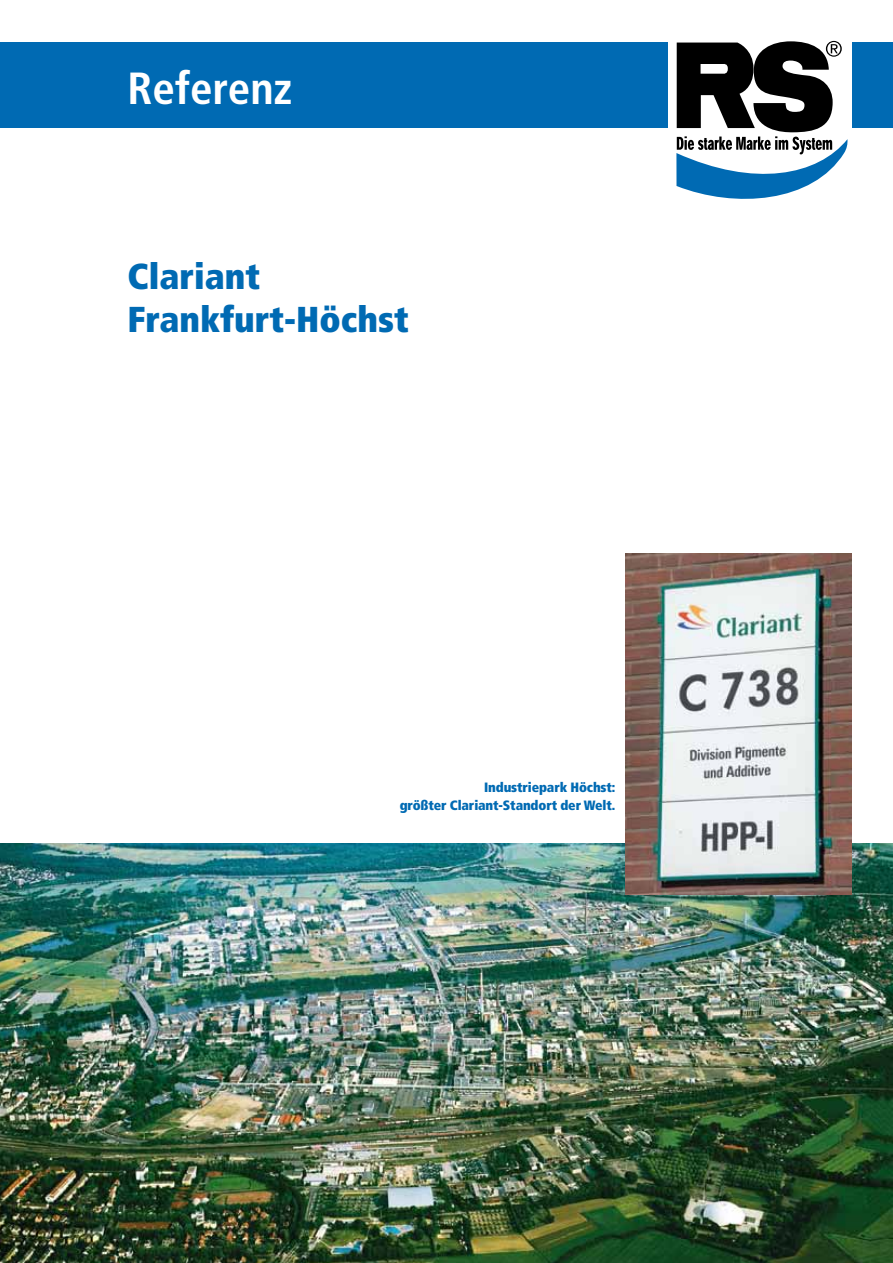
<style>
.page{position:relative;width:893px;height:1263px;background:#fff}
.page>*{position:absolute;margin:0;border:0;box-sizing:border-box;transform-origin:0 0}
.t1{font:700 condensed 45px "Frutiger LT Com";color:#fff}
.t2{font:900 condensed 36px/43.2px "Frutiger LT Com";color:#006ab3}
.t3{font:900 condensed 13.5px/18px "Frutiger LT Com";letter-spacing:-.01em;color:#006ab3;text-align:right}
</style>
<div class="page">
<div style="left:0;top:43px;width:893px;height:85px;background:#006ab3"></div>
<div style="left:668px;top:28px;width:183px;height:176px;background:#fff"></div>
<svg style="left:676px;top:41px;width:171px;height:158px"></svg>
<img style="left:0;top:843px;width:893px;height:420px">
<img style="left:625px;top:554px;width:227px;height:340px">
<h1 class="t1" style="left:128px;top:62px;width:166px">Referenz</h1>
<h2 class="t2" style="left:128px;top:254px;width:283px">Clariant<br>Frankfurt-Höchst</h2>
<p class="t3" style="left:400px;top:778px;width:217px">Industriepark Höchst:<br>größter Clariant-Standort der Welt.</p>
</div>
